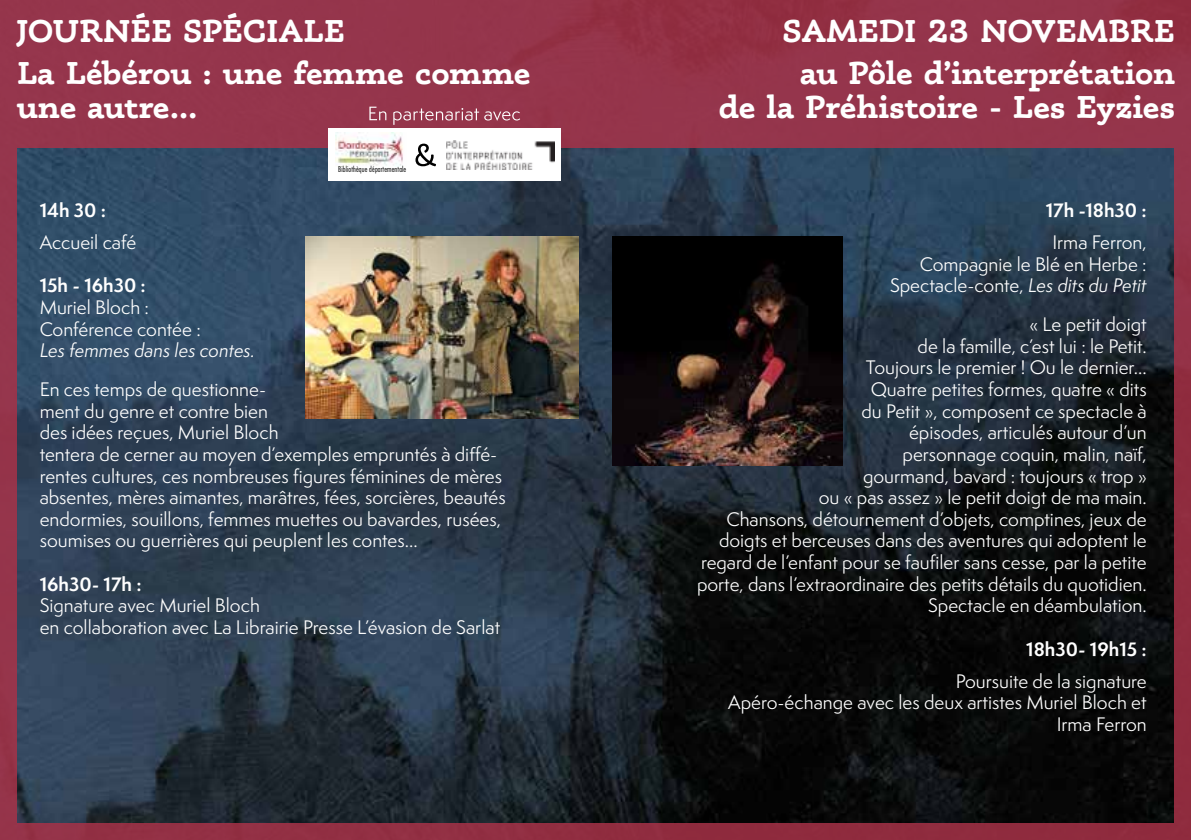
<style>
.page{position:relative;width:1191px;height:840px;background:#fff}
.page>*{position:absolute;margin:0;border:0;box-sizing:border-box;transform-origin:0 0}
.t1{font:700 32px/34px "Phoreus Cherokee";color:#fff}
.t2{font:18px/21.6px "Semplicita Pro";color:#fff}
.t3{font:700 18px "Semplicita Pro";color:#fff}
.t4{font:italic 18px "Semplicita Pro";color:#fff}
.t5{font:300 condensed 7.8px "Futura";letter-spacing:.02em;color:#000}
.s1{font-style:italic}
</style>
<div class="page">
<img style="left:17px;top:148px;width:1157px;height:674px">
<div style="left:0;top:0;width:1191px;height:148px;background:#95354b"></div>
<img style="left:305px;top:236px;width:273px;height:182px">
<img style="left:612px;top:236px;width:230px;height:229px">
<div style="left:328px;top:128px;width:233px;height:53px;background:#fff"></div>
<svg style="left:369px;top:107px;width:151px;height:18px"></svg>
<div style="left:1174px;top:148px;width:17px;height:691px;background:linear-gradient(to bottom,#943349,#8d293a)"></div>
<div style="left:0;top:148px;width:17px;height:691px;background:#95354b"></div>
<div style="left:17px;top:822px;width:1157px;height:17px;background:#902d40"></div>
<img style="left:335px;top:132px;width:68px;height:34px">
<svg style="left:415px;top:143px;width:21px;height:23px"></svg>
<img style="left:446px;top:140px;width:108px;height:29px">
<h1 class="t1" style="left:17px;top:13px;width:329px">JOURNÉE SPÉCIALE</h1>
<h1 class="t1" style="left:783px;top:13px;width:393px">SAMEDI 23 NOVEMBRE</h1>
<h1 class="t1" style="left:17px;top:55px;width:515px">La Lébérou : une femme comme une autre…</h1>
<h1 class="t1" style="left:718px;top:55px;width:457px;text-align:right">au Pôle d’interprétation<br>de la Préhistoire - Les Eyzies</h1>
<p class="t5" style="left:338px;top:164px;width:70px">Bibliothèque départementale</p>
<p class="t3" style="left:40px;top:197px;width:68px">14h 30 :</p>
<p class="t2" style="left:40px;top:231px;width:98px">Accueil café</p>
<p class="t3" style="left:40px;top:272px;width:108px">15h - 16h30 :</p>
<p class="t2" style="left:40px;top:296px;width:163px">Muriel Bloch :<br>Conférence contée :</p>
<p class="t4" style="left:40px;top:338px;width:217px">Les femmes dans les contes.</p>
<p class="t2" style="left:40px;top:378px;width:467px">En ces temps de questionne-<br>ment du genre et contre bien<br>des idées reçues, Muriel Bloch<br>tentera de cerner au moyen d’exemples empruntés à diffé&shy;rentes cultures, ces nombreuses figures féminines de mères absentes, mères aimantes, marâtres, fées, sorcières, beautés endormies, souillons, femmes muettes ou bavardes, rusées, soumises ou guerrières qui peuplent les contes…</p>
<p class="t3" style="left:40px;top:570px;width:103px">16h30- 17h :</p>
<p class="t2" style="left:40px;top:594px;width:462px">Signature avec Muriel Bloch<br>en collaboration avec La Librairie Presse L’évasion de Sarlat</p>
<p class="t3" style="left:1045px;top:197px;width:102px">17h -18h30 :</p>
<p class="t2" style="left:890px;top:231px;width:258px;text-align:right">Irma Ferron,<br>Compagnie le Blé en Herbe :<br>Spectacle-conte, <span class="s1">Les dits du Petit</span></p>
<p class="t2" style="left:697px;top:313px;width:451px;text-align:right">« Le petit doigt<br>de la famille, c’est lui : le Petit.<br>Toujours le premier ! Ou le dernier…<br>Quatre petites formes, quatre « dits<br>du Petit », composent ce spectacle à<br>épisodes, articulés autour d’un<br>personnage coquin, malin, naïf,<br>gourmand, bavard : toujours « trop »<br>ou « pas assez » le petit doigt de ma main.<br>Chansons, détournement d’objets, comptines, jeux de doigts et berceuses dans des aventures qui adoptent le regard de l’enfant pour se faufiler sans cesse, par la petite porte, dans l’extraordinaire des petits détails du quotidien.<br>Spectacle en déambulation.</p>
<p class="t3" style="left:1026px;top:635px;width:122px">18h30- 19h15 :</p>
<p class="t2" style="left:728px;top:669px;width:420px;text-align:right">Poursuite de la signature<br>Apéro-échange avec les deux artistes Muriel Bloch et<br>Irma Ferron</p>
</div>
